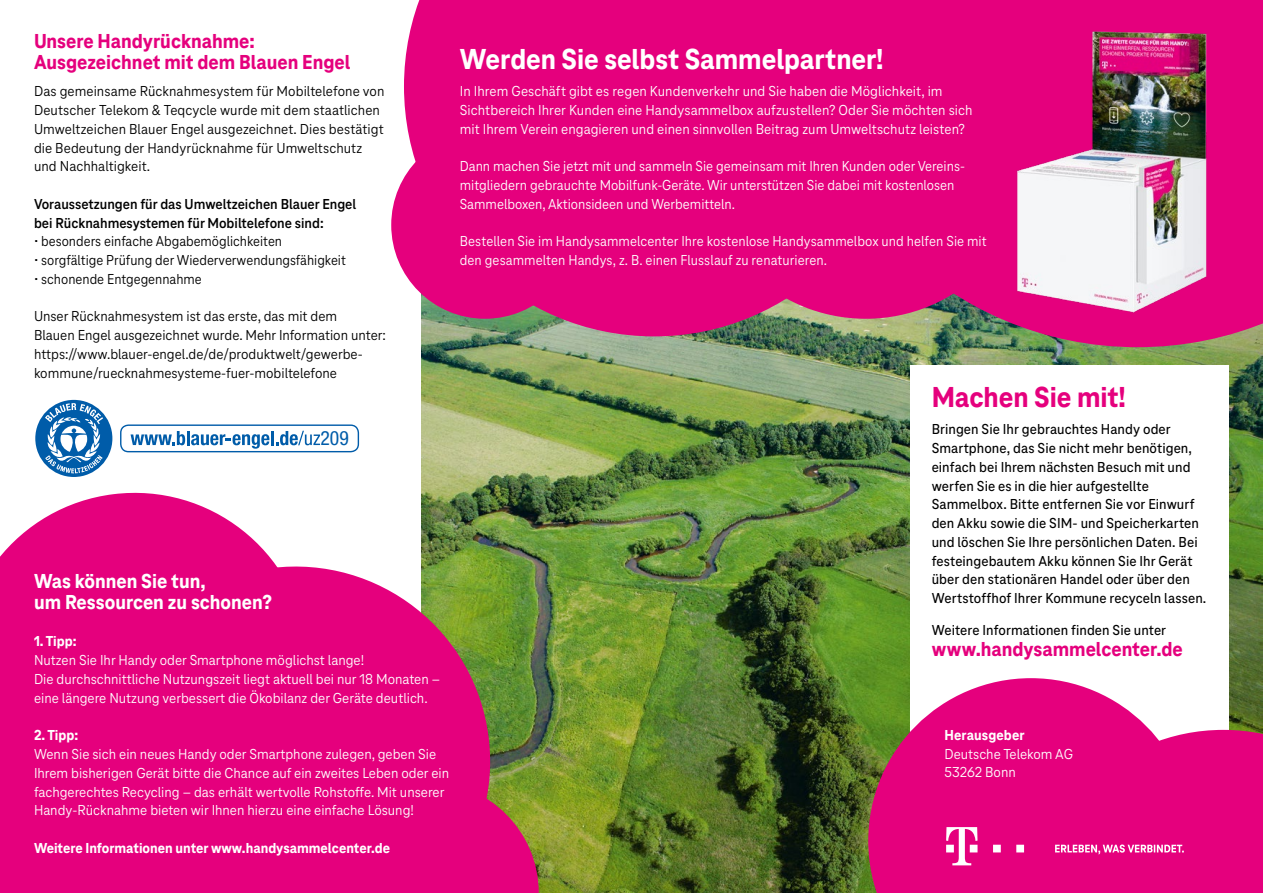
<style>
.page{position:relative;width:1263px;height:893px;background:#fff}
.page>*{position:absolute;margin:0;border:0;box-sizing:border-box;transform-origin:0 0}
.t1{font:800 30px "Tele Neo";letter-spacing:-.005em;color:#fff}
.t2{font:800 30px "Tele Neo";letter-spacing:-.005em;color:#e5007d}
.t3{font:800 21px/21px "Tele Neo";color:#e5007d}
.t4{font:800 21px/21px "Tele Neo";color:#fff}
.t5{font:condensed 19.65px "Helvetica Neue";color:#005ca9}
.t6{font:15px/18.8px "Tele Neo";color:#fff}
.t7{font:15px/18.8px "Tele Neo";color:#000}
.t8{font:500 15px/18.8px "Tele Neo";letter-spacing:.005em;color:#000}
.t9{font:700 15px/18.8px "Tele Neo";color:#000}
.t10{font:800 15px "Tele Neo";color:#fff}
</style>
<div class="page">
<img style="left:421px;top:336px;width:842px;height:557px">
<svg style="left:796px;top:0;width:467px;height:347px;fill:#e5007d"></svg>
<div style="left:910px;top:366px;width:319px;height:527px;background:#fff"></div>
<svg style="left:868px;top:678px;width:282px;height:215px;fill:#e5007d"></svg>
<svg style="left:35px;top:400px;width:77px;height:77px"></svg>
<div style="left:120px;top:424px;width:239px;height:28px;border:1px solid #005ca9;border-radius:8px"></div>
<svg style="left:131px;top:431px;width:138px;height:18px"></svg>
<hr style="left:271px;top:431px;width:3px;height:14px;background:#005ca9">
<svg style="left:276px;top:431px;width:44px;height:14px"></svg>
<svg style="left:0;top:492px;width:268px;height:233px;fill:#e5007d"></svg>
<div style="left:0;top:725px;width:89px;height:168px;background:#e5007d"></div>
<svg style="left:89px;top:555px;width:413px;height:338px;fill:#e5007d"></svg>
<div style="left:1031px;top:730px;width:232px;height:163px;background:#e5007d"></div>
<svg style="left:946px;top:827px;width:31px;height:38px"></svg>
<svg style="left:993px;top:845px;width:8px;height:7px"></svg>
<svg style="left:1016px;top:845px;width:8px;height:7px"></svg>
<svg style="left:404px;top:0;width:500px;height:336px;fill:#e5007d"></svg>
<div style="left:701px;top:0;width:330px;height:319px;background:#e5007d"></div>
<img style="left:1010px;top:21px;width:205px;height:301px">
<svg style="left:316px;top:781px;width:223px;height:112px"></svg>
<div style="left:391px;top:131px;width:188px;height:188px;background:#e5007d;border-radius:50%"></div>
<h2 class="t3" style="left:34px;top:31px;width:318px">Unsere Handyrücknahme:<br>Ausgezeichnet mit dem Blauen Engel</h2>
<p class="t7" style="left:34px;top:82px;width:352px">Das gemeinsame Rücknahmesystem für Mobiltelefone von Deutscher Telekom &amp; Teqcycle wurde mit dem staatlichen Umweltzeichen Blauer Engel ausgezeichnet. Dies bestätigt die Bedeutung der Handyrücknahme für Umweltschutz und Nachhaltigkeit.</p>
<p class="t9" style="left:34px;top:195px;width:324px">Voraussetzungen für das Umweltzeichen Blauer Engel bei Rücknahmesystemen für Mobiltelefone sind:</p>
<p class="t7" style="left:34px;top:232px;width:250px">• besonders einfache Abgabemöglichkeiten</p>
<p class="t7" style="left:34px;top:251px;width:313px">• sorgfältige Prüfung der Wiederverwendungsfähigkeit</p>
<p class="t7" style="left:34px;top:270px;width:169px">• schonende Entgegennahme</p>
<p class="t7" style="left:34px;top:307px;width:353px">Unser Rücknahmesystem ist das erste, das mit dem<br>Blauen Engel ausgezeichnet wurde. Mehr Information unter: https://www.blauer-engel.de/de/produktwelt/gewerbe&shy;kommune/ruecknahmesysteme-fuer-mobiltelefone</p>
<h3 class="t5" style="left:320px;top:427px;width:30px">209</h3>
<h2 class="t4" style="left:34px;top:571px;width:240px">Was können Sie tun,<br>um Ressourcen zu schonen?</h2>
<p class="t10" style="left:34px;top:633px;width:44px">1. Tipp:</p>
<p class="t6" style="left:34px;top:651px;width:408px">Nutzen Sie Ihr Handy oder Smartphone möglichst lange!<br>Die durchschnittliche Nutzungszeit liegt aktuell bei nur 18 Monaten – eine längere Nutzung verbessert die Ökobilanz der Geräte deutlich.</p>
<p class="t10" style="left:34px;top:727px;width:46px">2. Tipp:</p>
<p class="t6" style="left:34px;top:745px;width:417px">Wenn Sie sich ein neues Handy oder Smartphone zulegen, geben Sie Ihrem bisherigen Gerät bitte die Chance auf ein zweites Leben oder ein fachgerechtes Recycling – das erhält wertvolle Rohstoffe. Mit unserer Handy-Rücknahme bieten wir Ihnen hierzu eine einfache Lösung!</p>
<p class="t10" style="left:34px;top:839px;width:358px">Weitere Informationen unter www.handysammelcenter.de</p>
<h1 class="t1" style="left:460px;top:42px;width:425px">Werden Sie selbst Sammelpartner!</h1>
<p class="t6" style="left:460px;top:82px;width:514px">In Ihrem Geschäft gibt es regen Kundenverkehr und Sie haben die Möglichkeit, im<br>Sichtbereich Ihrer Kunden eine Handysammelbox aufzustellen? Oder Sie möchten sich mit Ihrem Verein engagieren und einen sinnvollen Beitrag zum Umweltschutz leisten?</p>
<p class="t6" style="left:460px;top:157px;width:507px">Dann machen Sie jetzt mit und sammeln Sie gemeinsam mit Ihren Kunden oder Vereins&shy;mitgliedern gebrauchte Mobilfunk-Geräte. Wir unterstützen Sie dabei mit kostenlosen<br>Sammelboxen, Aktionsideen und Werbemitteln.</p>
<p class="t6" style="left:460px;top:232px;width:528px">Bestellen Sie im Handysammelcenter Ihre kostenlose Handysammelbox und helfen Sie mit den gesammelten Handys, z. B. einen Flusslauf zu renaturieren.</p>
<h1 class="t2" style="left:932px;top:380px;width:196px">Machen Sie mit!</h1>
<p class="t8" style="left:932px;top:420px;width:276px">Bringen Sie Ihr gebrauchtes Handy oder Smartphone, das Sie nicht mehr benötigen, einfach bei Ihrem nächsten Besuch mit und werfen Sie es in die hier aufgestellte Sammelbox. Bitte entfernen Sie vor Einwurf den Akku sowie die SIM- und Speicherkarten und löschen Sie Ihre persönlichen Daten. Bei festeingebautem Akku können Sie Ihr Gerät über den stationären Handel oder über den Wertstoffhof Ihrer Kommune recyceln lassen.</p>
<p class="t8" style="left:932px;top:620px;width:236px">Weitere Informationen finden Sie unter</p>
<h2 class="t3" style="left:932px;top:638px;width:253px">www.handysammelcenter.de</h2>
<p class="t10" style="left:944px;top:727px;width:82px">Herausgeber</p>
<p class="t6" style="left:944px;top:744px;width:130px">Deutsche Telekom AG<br>53262 Bonn</p>
</div>
